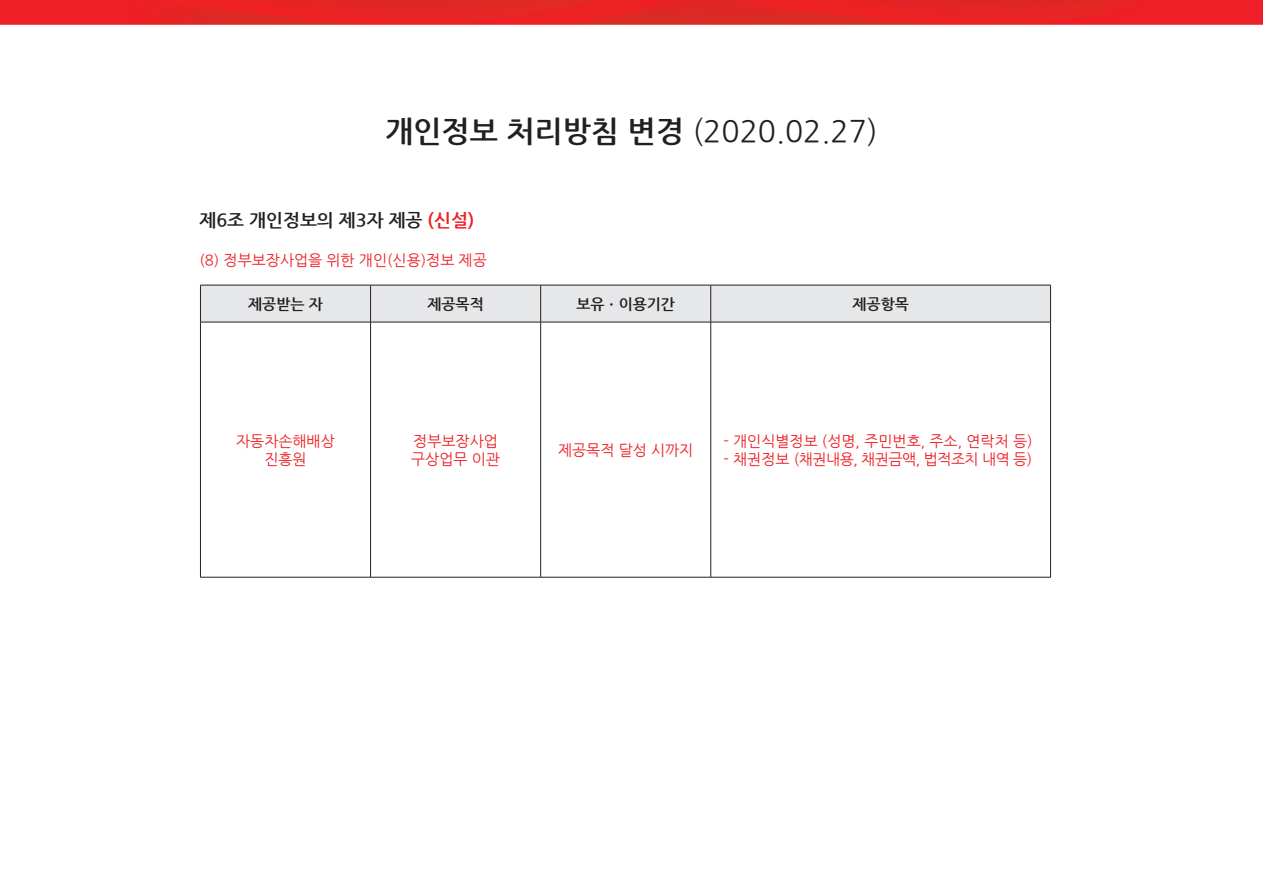
<style>
.page{position:relative;width:1263px;height:893px;background:#fff}
.page>*{position:absolute;margin:0;border:0;box-sizing:border-box;transform-origin:0 0}
.t1{font:30px "Nanum Gothic";color:#231f20}
.t2{font:700 18px "Nanum Gothic";color:#231f20}
.t3{font:15px/18px "Nanum Gothic";color:#ee1d23;text-align:center}
.t4{font:15px "Nanum Gothic";letter-spacing:-.03em;color:#ee1d23}
.t5{font:700 15px "Nanum Gothic";color:#231f20}
.s1{font-weight:700}
.s2{color:#ee1d23}
</style>
<div class="page">
<div style="left:201px;top:286px;width:849px;height:36px;background:#e6e7e9"></div>
<hr style="left:200px;top:285px;width:171px;height:1px;background:#231f20">
<hr style="left:200px;top:285px;width:1px;height:37px;background:#231f20">
<hr style="left:371px;top:285px;width:170px;height:1px;background:#231f20">
<hr style="left:370px;top:285px;width:1px;height:37px;background:#231f20">
<hr style="left:541px;top:285px;width:170px;height:1px;background:#231f20">
<hr style="left:540px;top:285px;width:1px;height:37px;background:#231f20">
<hr style="left:711px;top:285px;width:340px;height:1px;background:#231f20">
<hr style="left:710px;top:285px;width:1px;height:37px;background:#231f20">
<hr style="left:1050px;top:285px;width:1px;height:37px;background:#231f20">
<hr style="left:200px;top:322px;width:171px;height:1px;background:#231f20">
<hr style="left:200px;top:322px;width:1px;height:255px;background:#231f20">
<hr style="left:371px;top:322px;width:170px;height:1px;background:#231f20">
<hr style="left:370px;top:322px;width:1px;height:255px;background:#231f20">
<hr style="left:541px;top:322px;width:170px;height:1px;background:#231f20">
<hr style="left:540px;top:322px;width:1px;height:255px;background:#231f20">
<hr style="left:200px;top:577px;width:171px;height:1px;background:#231f20">
<hr style="left:371px;top:577px;width:170px;height:1px;background:#231f20">
<hr style="left:541px;top:577px;width:170px;height:1px;background:#231f20">
<hr style="left:711px;top:577px;width:340px;height:1px;background:#231f20">
<hr style="left:711px;top:322px;width:340px;height:1px;background:#231f20">
<hr style="left:710px;top:322px;width:1px;height:255px;background:#231f20">
<hr style="left:1050px;top:322px;width:1px;height:255px;background:#231f20">
<img style="left:0;top:0;width:1263px;height:25px">
<h1 class="t1" style="left:385px;top:117px;width:494px"><span class="s1">개인정보 처리방침 변경</span> (2020.02.27)</h1>
<p class="t2" style="left:199px;top:212px;width:277px">제6조 개인정보의 제3자 제공 <span class="s2">(신설)</span></p>
<p class="t3" style="left:199px;top:251px;width:289px">(8) 정부보장사업을 위한 개인(신용)정보 제공</p>
<p class="t5" style="left:248px;top:297px;width:76px">제공받는 자</p>
<p class="t5" style="left:427px;top:297px;width:58px">제공목적</p>
<p class="t5" style="left:576px;top:297px;width:100px">보유ㆍ이용기간</p>
<p class="t5" style="left:852px;top:297px;width:58px">제공항목</p>
<p class="t3" style="left:236px;top:433px;width:100px">자동차손해배상 진흥원</p>
<p class="t3" style="left:411px;top:433px;width:90px;text-align:left">정부보장사업 구상업무 이관</p>
<p class="t3" style="left:558px;top:442px;width:137px">제공목적 달성 시까지</p>
<p class="t3" style="left:723px;top:433px;width:310px">- 개인식별정보 (성명, 주민번호, 주소, 연락처 등)</p>
<p class="t4" style="left:723px;top:452px;width:310px">- 채권정보 (채권내용, 채권금액, 법적조치 내역 등)</p>
</div>
